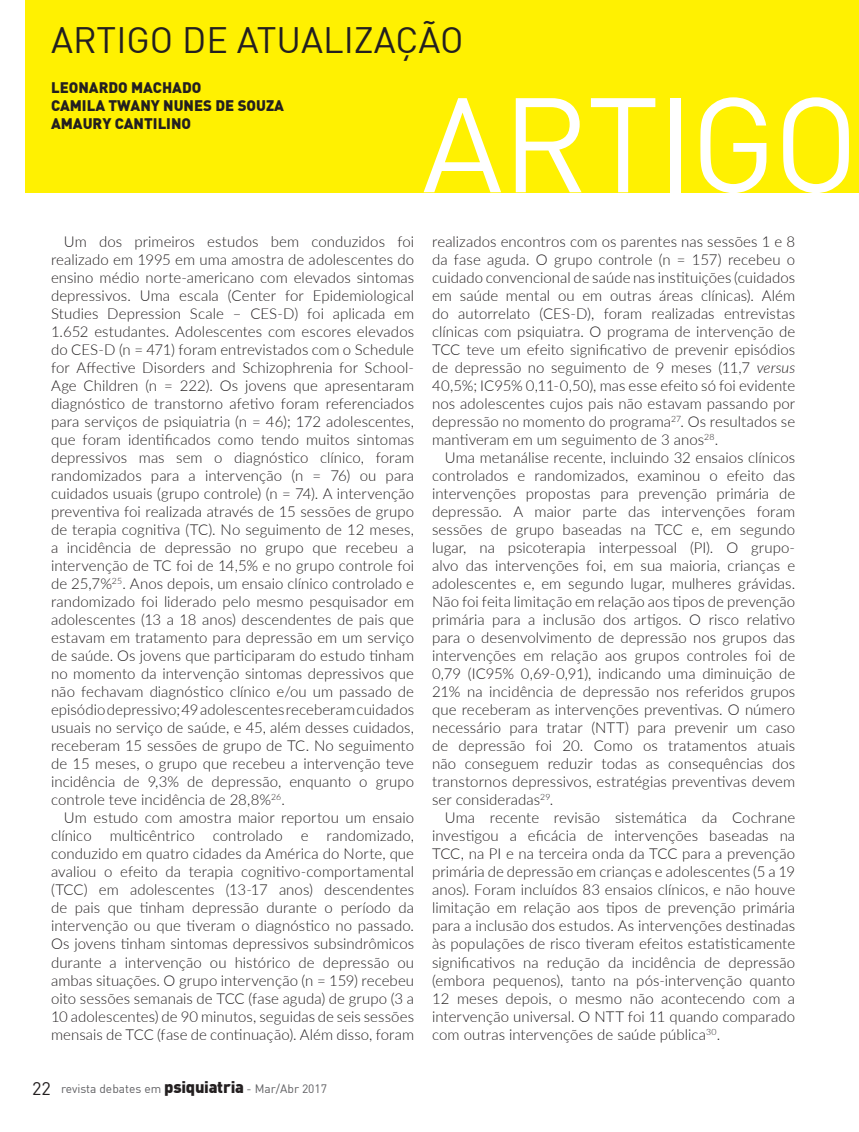
<style>
.page{position:relative;width:859px;height:1132px;background:#fff}
.page>*{position:absolute;margin:0;border:0;box-sizing:border-box;transform-origin:0 0}
.t1{font:132px "DIN";letter-spacing:-.015em;color:#fff}
.t2{font:36px "DIN";color:#231f20}
.t3{font:300 15px/18px "Lato";letter-spacing:.005em;color:#231f20;text-align:justify}
.t4{font:900 15px/18px "DIN";color:#231f20}
.t5{font:12px "DIN";color:#616164}
.s1{font-size:18px;color:#231f20}
.s2{font-weight:900;font-size:16.5px;color:#231f20}
.s3{font-style:italic}
</style>
<div class="page">
<div style="left:26px;top:0;width:833px;height:192px;background:#fff101"></div>
<h2 class="t2" style="left:51px;top:24px;width:414px">ARTIGO DE ATUALIZAÇÃO</h2>
<p class="t4" style="left:51px;top:79px;width:235px">LEONARDO MACHADO<br>CAMILA TWANY NUNES DE SOUZA<br>AMAURY CANTILINO</p>
<h1 class="t1" style="left:422px;top:86px;width:438px">ARTIGO</h1>
<p class="t3" style="left:51px;top:232px;width:365px;text-indent:13px">Um dos primeiros estudos bem conduzidos foi realizado em 1995 em uma amostra de adolescentes do ensino médio norte-americano com elevados sintomas depressivos. Uma escala (Center for Epidemiological Studies Depression Scale – CES-D) foi aplicada em 1.652 estudantes. Adolescentes com escores elevados do CES-D (n = 471) foram entrevistados com o Schedule for Affective Disorders and Schizophrenia for School-Age Children (n = 222). Os jovens que apresentaram diagnóstico de transtorno afetivo foram referenciados para serviços de psiquiatria (n = 46); 172 adolescentes, que foram identificados como tendo muitos sintomas depressivos mas sem o diagnóstico clínico, foram randomizados para a intervenção (n = 76) ou para cuidados usuais (grupo controle) (n = 74). A intervenção preventiva foi realizada através de 15 sessões de grupo de terapia cognitiva (TC). No seguimento de 12 meses, a incidência de depressão no grupo que recebeu a intervenção de TC foi de 14,5% e no grupo controle foi de 25,7%<sup>25</sup>. Anos depois, um ensaio clínico controlado e randomizado foi liderado pelo mesmo pesquisador em adolescentes (13 a 18 anos) descendentes de pais que estavam em tratamento para depressão em um serviço de saúde. Os jovens que participaram do estudo tinham no momento da intervenção sintomas depressivos que não fechavam diagnóstico clínico e/ou um passado de episódio depressivo; 49 adolescentes receberam cuidados usuais no serviço de saúde, e 45, além desses cuidados, receberam 15 sessões de grupo de TC. No seguimento de 15 meses, o grupo que recebeu a intervenção teve incidência de 9,3% de depressão, enquanto o grupo controle teve incidência de 28,8%<sup>26</sup>.</p>
<p class="t3" style="left:51px;top:808px;width:365px;text-indent:13px">Um estudo com amostra maior reportou um ensaio clínico multicêntrico controlado e randomizado, conduzido em quatro cidades da América do Norte, que avaliou o efeito da terapia cognitivo-comportamental (TCC) em adolescentes (13-17 anos) descendentes de pais que tinham depressão durante o período da intervenção ou que tiveram o diagnóstico no passado.<br>Os jovens tinham sintomas depressivos subsindrômicos durante a intervenção ou histórico de depressão ou ambas situações. O grupo intervenção (n = 159) recebeu oito sessões semanais de TCC (fase aguda) de grupo (3 a 10 adolescentes) de 90 minutos, seguidas de seis sessões mensais de TCC (fase de continuação). Além disso, foram</p>
<p class="t5" style="left:32px;top:1082px;width:296px"><span class="s1">22</span> revista debates em <span class="s2">psiquiatria</span> - Mar/Abr 2017</p>
<p class="t3" style="left:432px;top:232px;width:365px">realizados encontros com os parentes nas sessões 1 e 8 da fase aguda. O grupo controle (n = 157) recebeu o cuidado convencional de saúde nas instituições (cuidados em saúde mental ou em outras áreas clínicas). Além do autorrelato (CES-D), foram realizadas entrevistas clínicas com psiquiatra. O programa de intervenção de TCC teve um efeito significativo de prevenir episódios de depressão no seguimento de 9 meses (11,7 <span class="s3">versus </span>40,5%; IC95% 0,11-0,50), mas esse efeito só foi evidente nos adolescentes cujos pais não estavam passando por depressão no momento do programa<sup>27</sup>. Os resultados se mantiveram em um seguimento de 3 anos<sup>28</sup>.</p>
<p class="t3" style="left:432px;top:448px;width:365px;text-indent:13px">Uma metanálise recente, incluindo 32 ensaios clínicos controlados e randomizados, examinou o efeito das intervenções propostas para prevenção primária de depressão. A maior parte das intervenções foram sessões de grupo baseadas na TCC e, em segundo lugar, na psicoterapia interpessoal (PI). O grupo&shy;alvo das intervenções foi, em sua maioria, crianças e adolescentes e, em segundo lugar, mulheres grávidas.<br>Não foi feita limitação em relação aos tipos de prevenção primária para a inclusão dos artigos. O risco relativo para o desenvolvimento de depressão nos grupos das intervenções em relação aos grupos controles foi de 0,79 (IC95% 0,69-0,91), indicando uma diminuição de 21% na incidência de depressão nos referidos grupos que receberam as intervenções preventivas. O número necessário para tratar (NTT) para prevenir um caso de depressão foi 20. Como os tratamentos atuais não conseguem reduzir todas as consequências dos transtornos depressivos, estratégias preventivas devem ser consideradas<sup>29</sup>.</p>
<p class="t3" style="left:432px;top:808px;width:365px;text-indent:13px">Uma recente revisão sistemática da Cochrane investigou a eficácia de intervenções baseadas na TCC, na PI e na terceira onda da TCC para a prevenção primária de depressão em crianças e adolescentes (5 a 19 anos). Foram incluídos 83 ensaios clínicos, e não houve limitação em relação aos tipos de prevenção primária para a inclusão dos estudos. As intervenções destinadas às populações de risco tiveram efeitos estatisticamente significativos na redução da incidência de depressão (embora pequenos), tanto na pós-intervenção quanto 12 meses depois, o mesmo não acontecendo com a intervenção universal. O NTT foi 11 quando comparado com outras intervenções de saúde pública<sup>30</sup>.</p>
</div>
